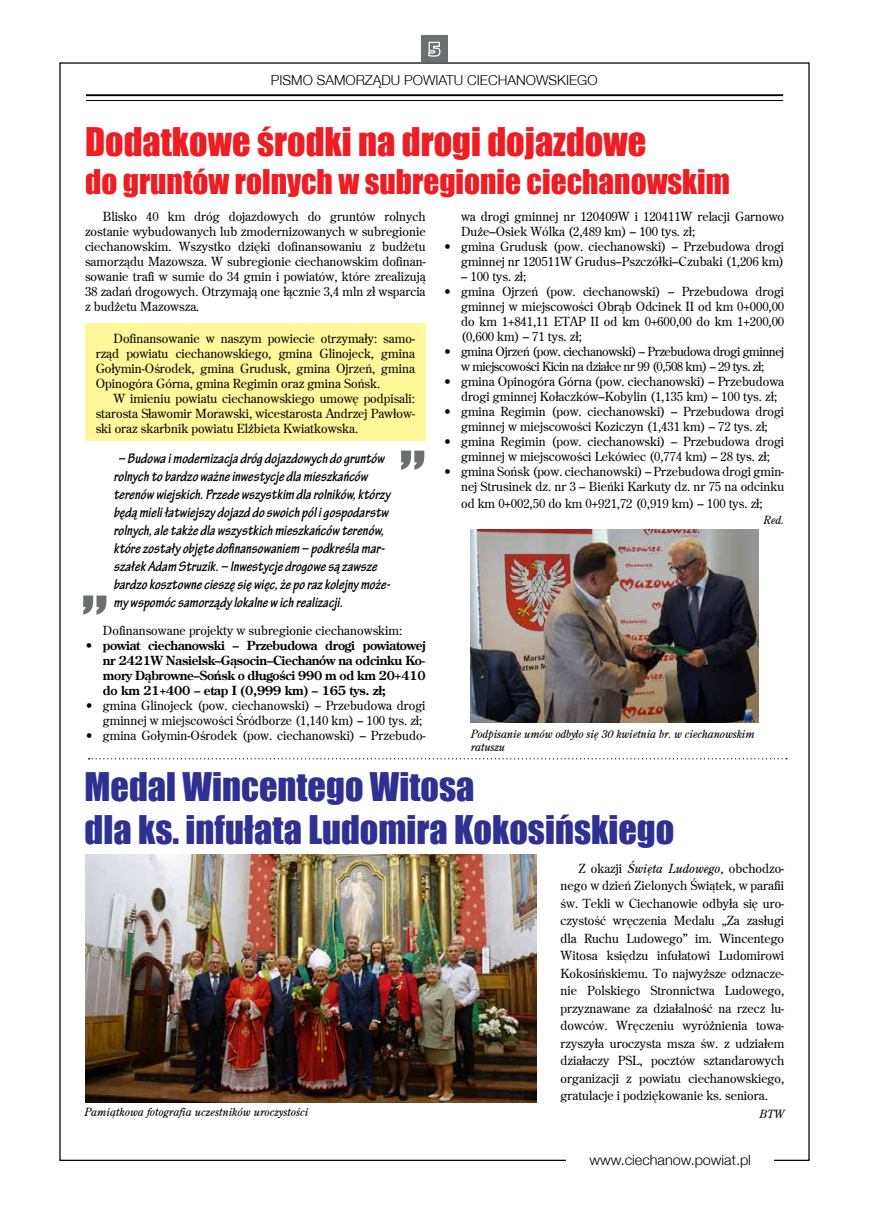
<style>
.page{position:relative;width:869px;height:1223px;background:#fff}
.page>*{position:absolute;margin:0;border:0;box-sizing:border-box;transform-origin:0 0}
.t1{font:75px "Impact";color:#6d6e71}
.t2{font:36.25px/43.5px "Impact";color:#2e3092}
.t3{font:36.25px "Impact";color:#ed1d24}
.t4{font:31.25px "Impact";color:#ed1d24}
.t5{font:italic 700 condensed 15px/18px "Tekton Pro";color:#000}
.t6{font:300 14.38px "Helvetica Neue CE";color:#000}
.t7{font:300 13.75px "Helvetica Neue CE";color:#000}
.t8{font:12.5px/15px "Centurion Old";color:#000;text-align:justify}
.t9{font:700 12.5px/15px "Centurion Old";letter-spacing:-.02em;color:#000;text-align:justify}
.t10{font:12.5px/15px "Centurion Old";letter-spacing:-.03em;color:#000;text-align:center}
.t11{font:italic 11.25px/13.5px "Centurion Old";letter-spacing:-.01em;color:#000}
.s1{font-style:italic}
</style>
<div class="page">
<div style="left:421px;top:35px;width:26px;height:27px;background:#6d6e71"></div>
<svg style="left:428px;top:41px;width:13px;height:16px"></svg>
<hr style="left:86px;top:94px;width:696px;height:2px;background:#000">
<hr style="left:86px;top:100px;width:696px;height:1px;background:#000">
<div style="left:85px;top:323px;width:340px;height:118px;background:#fff799"></div>
<img style="left:470px;top:529px;width:287px;height:193px">
<img style="left:85px;top:854px;width:451px;height:248px">
<svg style="left:88px;top:758px;width:698px;height:1px"></svg>
<p class="t7" style="left:271px;top:72px;width:328px">PISMO SAMORZĄDU POWIATU CIECHANOWSKIEGO</p>
<h2 class="t3" style="left:85px;top:114px;width:562px">Dodatkowe środki na drogi dojazdowe</h2>
<h3 class="t4" style="left:85px;top:157px;width:646px">do gruntów rolnych w subregionie ciechanowskim</h3>
<p class="t8" style="left:85px;top:209px;width:342px;text-indent:18px">Blisko 40 km dróg dojazdowych do gruntów rolnych zostanie wybudowanych lub zmodernizowanych w subregionie ciechanowskim. Wszystko dzięki dofinansowaniu z budżetu samorządu Mazowsza. W subregionie ciechanowskim dofinan&shy;sowanie trafi w sumie do 34 gmin i powiatów, które zrealizują 38 zadań drogowych. Otrzymają one łącznie 3,4 mln zł wsparcia z budżetu Mazowsza.</p>
<p class="t8" style="left:96px;top:331px;width:320px;text-indent:18px">Dofinansowanie w naszym powiecie otrzymały: samo&shy;rząd powiatu ciechanowskiego, gmina Glinojeck, gmina Gołymin-Ośrodek, gmina Grudusk, gmina Ojrzeń, gmina Opinogóra Górna, gmina Regimin oraz gmina Sońsk.</p>
<p class="t8" style="left:96px;top:391px;width:320px;text-indent:18px">W imieniu powiatu ciechanowskiego umowę podpisali: starosta Sławomir Morawski, wicestarosta Andrzej Pawłow&shy;ski oraz skarbnik powiatu Elżbieta Kwiatkowska.</p>
<p class="t5" style="left:118px;top:449px;width:271px">– Budowaimodernizacjadrógdojazdowychdogruntów</p>
<h1 class="t1" style="left:399px;top:374px;width:27px">„</h1>
<p class="t5" style="left:113px;top:467px;width:281px">rolnychtobardzoważneinwestycjedlamieszkańców terenów wiejskich.Przedewszystkim dlarolników,którzy będąmieliłatwiejszy dojazd doswoichpóligospodarstw rolnych,aletakżedlawszystkichmieszkańców terenów, którezostały objętedofinansowaniem – podkreślamar&shy;szałekAdam Struzik.– Inwestycjedrogowesązawsze bardzokosztownecieszęsięwięc,żeporazkolejny może&shy;my wspomócsamorządy lokalnew ichrealizacji.</p>
<h1 class="t1" style="left:82px;top:519px;width:27px">„</h1>
<p class="t8" style="left:461px;top:209px;width:324px">wa drogi gminnej nr 120409W i 120411W relacji Garnowo<br>Duże–Osiek Wólka (2,489 km) – 100 tys. zł;</p>
<p class="t8" style="left:443px;top:239px;width:342px;text-align:right">• gmina Grudusk (pow. ciechanowski) – Przebudowa drogi gminnej nr 120511W Grudus–Pszczółki–Czubaki (1,206 km)</p>
<p class="t8" style="left:461px;top:269px;width:67px">– 100 tys. zł;</p>
<p class="t8" style="left:461px;top:284px;width:324px;text-indent:-18px">• gmina Ojrzeń (pow. ciechanowski) – Przebudowa drogi gminnej w miejscowości Obrąb Odcinek II od km 0+000,00 do km 1+841,11 ETAP II od km 0+600,00 do km 1+200,00 (0,600 km) – 71 tys. zł;</p>
<p class="t10" style="left:443px;top:344px;width:342px">• gmina Ojrzeń (pow. ciechanowski) – Przebudowa drogi gminnej w miejscowości Kicin na działce nr 99 (0,508 km) – 29 tys. zł;</p>
<p class="t8" style="left:461px;top:374px;width:324px;text-indent:-18px">• gmina Opinogóra Górna (pow. ciechanowski) – Przebudowa drogi gminnej Kołaczków–Kobylin (1,135 km) – 100 tys. zł;</p>
<p class="t8" style="left:443px;top:404px;width:342px;text-align:center">• gmina Regimin (pow. ciechanowski) – Przebudowa drogi gminnej w miejscowości Koziczyn (1,431 km) – 72 tys. zł;</p>
<p class="t8" style="left:443px;top:434px;width:342px;text-align:center">• gmina Regimin (pow. ciechanowski) – Przebudowa drogi gminnej w miejscowości Lekówiec (0,774 km) – 28 tys. zł;</p>
<p class="t8" style="left:443px;top:464px;width:342px;text-align:right">• gmina Sońsk (pow. ciechanowski) – Przebudowa drogi gmin&shy;nej Strusinek dz. nr 3 – Bieńki Karkuty dz. nr 75 na odcinku</p>
<p class="t8" style="left:461px;top:495px;width:303px">od km 0+002,50 do km 0+921,72 (0,919 km) – 100 tys. zł;</p>
<p class="t11" style="left:763px;top:513px;width:22px">Red.</p>
<p class="t8" style="left:103px;top:622px;width:301px">Dofinansowane projekty w subregionie ciechanowskim:</p>
<p class="t9" style="left:103px;top:637px;width:324px;text-indent:-18px">• powiat ciechanowski – Przebudowa drogi powiatowej nr 2421W Nasielsk–Gąsocin–Ciechanów na odcinku Ko&shy;mory Dąbrowne–Sońsk o długości 990 m od km 20+410 do km 21+400 – etap I (0,999 km) – 165 tys. zł;</p>
<p class="t8" style="left:85px;top:697px;width:342px;text-align:right">• gmina Glinojeck (pow. ciechanowski) – Przebudowa drogi gminnej w miejscowości Śródborze (1,140 km) – 100 tys. zł;</p>
<p class="t8" style="left:85px;top:727px;width:342px">• gmina Gołymin-Ośrodek (pow. ciechanowski) – Przebudo-</p>
<h2 class="t2" style="left:84px;top:763px;width:591px">Medal Wincentego Witosa<br>dla ks. infułata Ludomira Kokosińskiego</h2>
<p class="t8" style="left:560px;top:859px;width:225px;line-height:17.5px;text-indent:18px">Z okazji <span class="s1">Święta Ludowego</span>, obchodzo&shy;nego w dzień Zielonych Świątek, w parafii św. Tekli w Ciechanowie odbyła się uro&shy;czystość wręczenia Medalu „Za zasługi dla Ruchu Ludowego” im. Wincentego Witosa księdzu infułatowi Ludomirowi Kokosińskiemu. To najwyższe odznacze&shy;nie Polskiego Stronnictwa Ludowego, przyznawane za działalność na rzecz lu&shy;dowców. Wręczeniu wyróżnienia towa&shy;rzyszyła uroczysta msza św. z udziałem działaczy PSL, pocztów sztandarowych organizacji z powiatu ciechanowskiego, gratulacje i podziękowanie ks. seniora.</p>
<p class="t11" style="left:84px;top:1104px;width:225px">Pamiątkowa fotografia uczestników uroczystości</p>
<p class="t11" style="left:759px;top:1106px;width:26px">BTW</p>
<p class="t11" style="left:470px;top:726px;width:285px">Podpisanie umów odbyło się 30 kwietnia br. w ciechanowskim ratuszu</p>
<p class="t6" style="left:589px;top:1151px;width:163px">www.ciechanow.powiat.pl</p>
</div>
